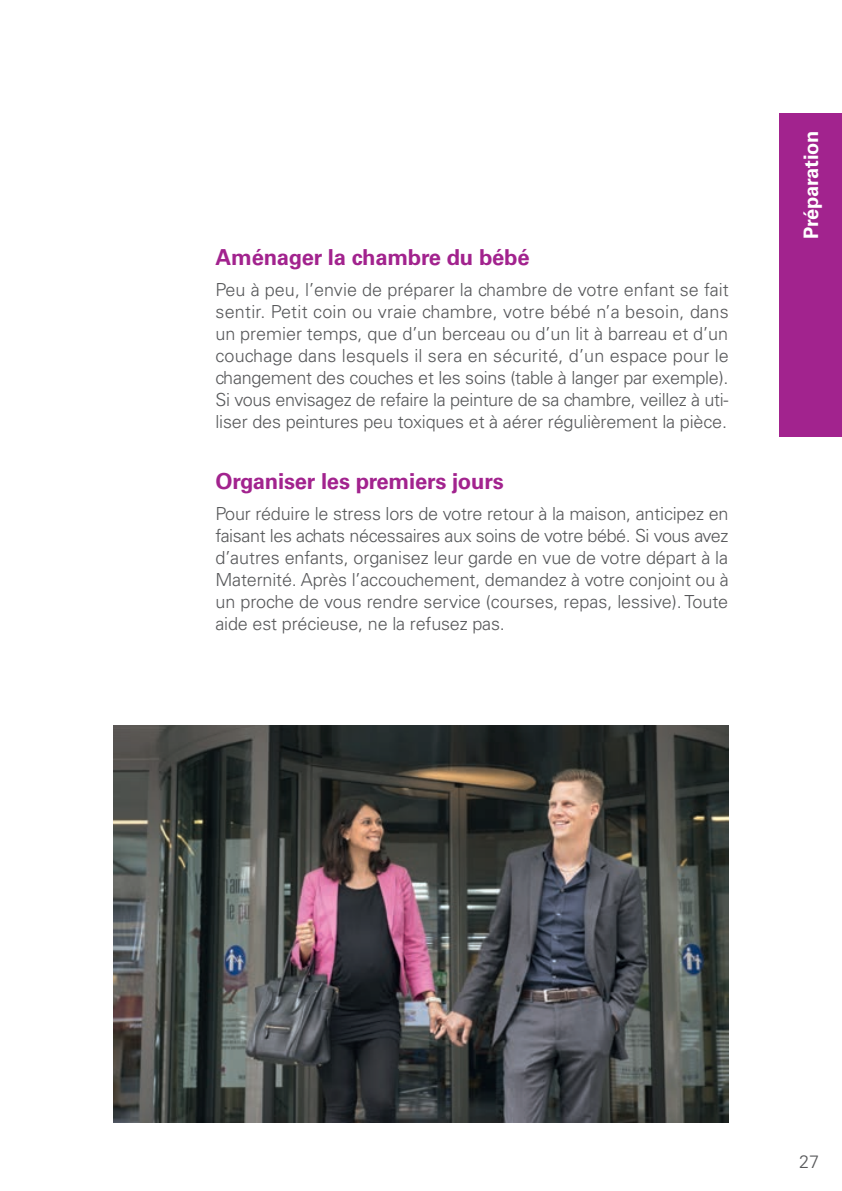
<style>
.page{position:relative;width:842px;height:1191px;background:#fff}
.page>*{position:absolute;margin:0;border:0;box-sizing:border-box;transform-origin:0 0}
.t1{font:700 22px "Univers LT Std";letter-spacing:-.01em;color:#a2238e}
.t2{font:700 20px "Univers LT Std";letter-spacing:-.01em;color:#fff}
.t3{font:300 18px/22px "Univers LT Std";letter-spacing:-.01em;color:#57585a;text-align:justify}
</style>
<div class="page">
<div style="left:780px;top:113px;width:62px;height:324px;background:#a2238e"></div>
<img style="left:113px;top:726px;width:616px;height:397px">
<p class="t1" style="left:215px;top:245px;width:316px">Aménager la chambre du bébé</p>
<p class="t3" style="left:215px;top:279px;width:515px">Peu à peu, l’envie de préparer la chambre de votre enfant se fait sentir. Petit coin ou vraie chambre, votre bébé n’a besoin, dans un premier temps, que d’un berceau ou d’un lit à barreau et d’un couchage dans lesquels il sera en sécurité, d’un espace pour le changement des couches et les soins (table à langer par exemple).<br>Si vous envisagez de refaire la peinture de sa chambre, veillez à uti&shy;liser des peintures peu toxiques et à aérer régulièrement la pièce.</p>
<p class="t1" style="left:215px;top:468px;width:290px">Organiser les premiers jours</p>
<p class="t3" style="left:215px;top:502px;width:515px">Pour réduire le stress lors de votre retour à la maison, anticipez en faisant les achats nécessaires aux soins de votre bébé. Si vous avez d’autres enfants, organisez leur garde en vue de votre départ à la Maternité. Après l’accouchement, demandez à votre conjoint ou à un proche de vous rendre service (courses, repas, lessive). Toute aide est précieuse, ne la refusez pas.</p>
<p class="t2" style="left:799px;top:239px;width:110px;rotate:-90deg">Préparation</p>
<p class="t3" style="left:799px;top:1150px;width:22px">27</p>
</div>
